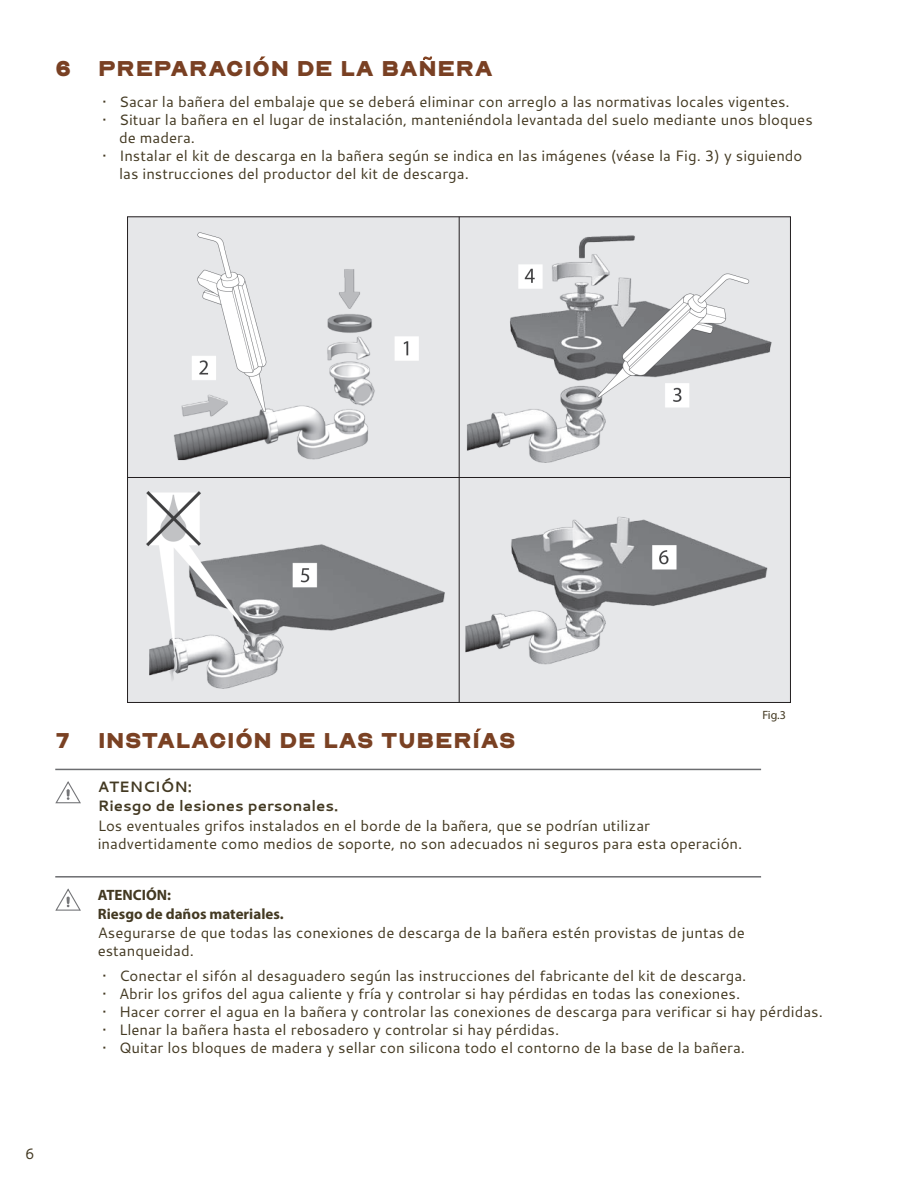
<style>
.page{position:relative;width:918px;height:1188px;background:#fff}
.page>*{position:absolute;margin:0;border:0;box-sizing:border-box;transform-origin:0 0}
.t1{font:900 22.5px "Nord";color:#7a4123}
.t2{font:900 22.5px "Nord";color:#794023}
.t3{font:15px/18px "Cantarell";color:#433922}
.t4{font:700 15px "Cantarell";color:#433922}
.t5{font:700 15px "Myriad Pro";color:#433922}
.t6{font:12px "Myriad Pro";color:#433922}
</style>
<div class="page">
<svg style="left:55px;top:781px;width:26px;height:22px"></svg>
<svg style="left:55px;top:888px;width:26px;height:23px"></svg>
<hr style="left:55px;top:769px;width:706px;height:1px;background:#6c6d70">
<hr style="left:55px;top:876px;width:706px;height:2px;background:#6c6d70">
<img style="left:129px;top:218px;width:660px;height:483px">
<hr style="left:459px;top:217px;width:1px;height:485px;background:#231f20">
<hr style="left:128px;top:477px;width:663px;height:1px;background:#231f20">
<svg style="left:259px;top:56px;width:7px;height:4px"></svg>
<svg style="left:423px;top:57px;width:9px;height:3px"></svg>
<svg style="left:243px;top:729px;width:5px;height:3px"></svg>
<svg style="left:475px;top:729px;width:6px;height:3px"></svg>
<p class="t2" style="left:55px;top:57px;width:18px">6</p>
<p class="t2" style="left:98px;top:57px;width:397px">PREPARACION DE LA BANERA</p>
<p class="t3" style="left:102px;top:92px;width:689px">• Sacar la bañera del embalaje que se deberá eliminar con arreglo a las normativas locales vigentes.</p>
<p class="t3" style="left:119px;top:110px;width:695px;text-indent:-17px">• Situar la bañera en el lugar de instalación, manteniéndola levantada del suelo mediante unos bloques de madera.</p>
<p class="t3" style="left:119px;top:146px;width:685px;text-indent:-17px">• Instalar el kit de descarga en la bañera según se indica en las imágenes (véase la Fig. 3) y siguiendo las instrucciones del productor del kit de descarga.</p>
<p class="t1" style="left:55px;top:729px;width:17px">7</p>
<p class="t1" style="left:98px;top:729px;width:420px">INSTALACION DE LAS TUBERIAS</p>
<p class="t4" style="left:98px;top:776px;width:96px">ATENCIÓN:</p>
<p class="t4" style="left:98px;top:795px;width:242px">Riesgo de lesiones personales.</p>
<p class="t3" style="left:98px;top:816px;width:643px">Los eventuales grifos instalados en el borde de la bañera, que se podrían utilizar inadvertidamente como medios de soporte, no son adecuados ni seguros para esta operación.</p>
<p class="t5" style="left:98px;top:885px;width:75px">ATENCIÓN:</p>
<p class="t5" style="left:98px;top:904px;width:187px">Riesgo de daños materiales.</p>
<p class="t3" style="left:98px;top:923px;width:649px">Asegurarse de que todas las conexiones de descarga de la bañera estén provistas de juntas de estanqueidad.</p>
<p class="t6" style="left:762px;top:707px;width:25px">Fig.3</p>
<p class="t3" style="left:102px;top:967px;width:643px">• Conectar el sifón al desaguadero según las instrucciones del fabricante del kit de descarga.</p>
<p class="t3" style="left:102px;top:985px;width:640px">• Abrir los grifos del agua caliente y fría y controlar si hay pérdidas en todas las conexiones.</p>
<p class="t3" style="left:102px;top:1003px;width:722px">• Hacer correr el agua en la bañera y controlar las conexiones de descarga para verificar si hay pérdidas.</p>
<p class="t3" style="left:102px;top:1021px;width:456px">• Llenar la bañera hasta el rebosadero y controlar si hay pérdidas.</p>
<p class="t3" style="left:102px;top:1039px;width:642px">• Quitar los bloques de madera y sellar con silicona todo el contorno de la base de la bañera.</p>
<p class="t3" style="left:25px;top:1144px;width:11px">6</p>
</div>
